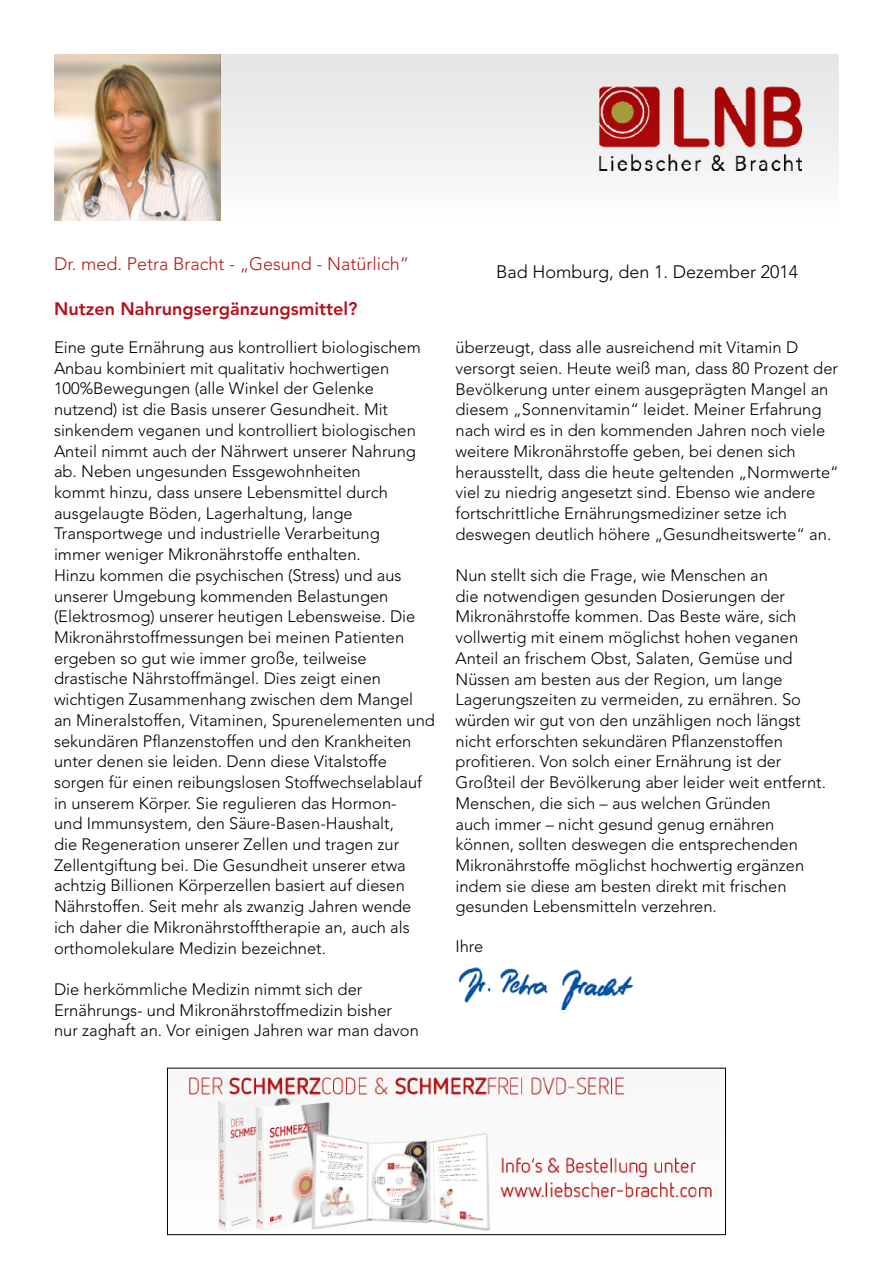
<style>
.page{position:relative;width:893px;height:1263px;background:#fff}
.page>*{position:absolute;margin:0;border:0;box-sizing:border-box;transform-origin:0 0}
.t1{font:300 18px "Avenir LT Std";color:#b71918}
.t2{font:800 18px "Avenir LT Std";color:#b6101d}
.t3{font:300 18px "Avenir LT Std";color:#000}
.t4{font:300 16.5px/20.7px "Avenir LT Std";color:#000}
</style>
<div class="page">
<img style="left:458px;top:967px;width:176px;height:42px">
<img style="left:54px;top:54px;width:166px;height:166px">
<img style="left:184px;top:1075px;width:528px;height:157px">
<div style="left:167px;top:1068px;width:559px;height:167px;border:1px solid #000"></div>
<svg style="left:220px;top:54px;width:619px;height:166px"></svg>
<p class="t1" style="left:54px;top:253px;width:357px">Dr. med. Petra Bracht - „Gesund - Natürlich“</p>
<p class="t2" style="left:54px;top:298px;width:305px">Nutzen Nahrungsergänzungsmittel?</p>
<p class="t4" style="left:54px;top:337px;width:383px">Eine gute Ernährung aus kontrolliert biologischem Anbau kombiniert mit qualitativ hochwertigen 100%Bewegungen (alle Winkel der Gelenke nutzend) ist die Basis unserer Gesundheit. Mit sinkendem veganen und kontrolliert biologischen Anteil nimmt auch der Nährwert unserer Nahrung ab. Neben ungesunden Essgewohnheiten<br>kommt hinzu, dass unsere Lebensmittel durch ausgelaugte Böden, Lagerhaltung, lange Transportwege und industrielle Verarbeitung<br>immer weniger Mikronährstoffe enthalten.<br>Hinzu kommen die psychischen (Stress) und aus unserer Umgebung kommenden Belastungen (Elektrosmog) unserer heutigen Lebensweise. Die Mikronährstoffmessungen bei meinen Patienten ergeben so gut wie immer große, teilweise drastische Nährstoffmängel. Dies zeigt einen wichtigen Zusammenhang zwischen dem Mangel an Mineralstoffen, Vitaminen, Spurenelementen und sekundären Pflanzenstoffen und den Krankheiten unter denen sie leiden. Denn diese Vitalstoffe sorgen für einen reibungslosen Stoffwechselablauf in unserem Körper. Sie regulieren das Hormon-<br>und Immunsystem, den Säure-Basen-Haushalt,<br>die Regeneration unserer Zellen und tragen zur Zellentgiftung bei. Die Gesundheit unserer etwa achtzig Billionen Körperzellen basiert auf diesen Nährstoffen. Seit mehr als zwanzig Jahren wende ich daher die Mikronährstofftherapie an, auch als orthomolekulare Medizin bezeichnet.</p>
<p class="t4" style="left:54px;top:979px;width:366px">Die herkömmliche Medizin nimmt sich der<br>Ernährungs- und Mikronährstoffmedizin bisher nur zaghaft an. Vor einigen Jahren war man davon</p>
<p class="t3" style="left:496px;top:261px;width:304px">Bad Homburg, den 1. Dezember 2014</p>
<p class="t4" style="left:455px;top:337px;width:385px">überzeugt, dass alle ausreichend mit Vitamin D versorgt seien. Heute weiß man, dass 80 Prozent der Bevölkerung unter einem ausgeprägten Mangel an diesem „Sonnenvitamin“ leidet. Meiner Erfahrung nach wird es in den kommenden Jahren noch viele weitere Mikronährstoffe geben, bei denen sich herausstellt, dass die heute geltenden „Normwerte“ viel zu niedrig angesetzt sind. Ebenso wie andere fortschrittliche Ernährungsmediziner setze ich deswegen deutlich höhere „Gesundheitswerte“ an.</p>
<p class="t4" style="left:455px;top:565px;width:372px">Nun stellt sich die Frage, wie Menschen an<br>die notwendigen gesunden Dosierungen der Mikronährstoffe kommen. Das Beste wäre, sich vollwertig mit einem möglichst hohen veganen Anteil an frischem Obst, Salaten, Gemüse und Nüssen am besten aus der Region, um lange Lagerungszeiten zu vermeiden, zu ernähren. So würden wir gut von den unzähligen noch längst nicht erforschten sekundären Pflanzenstoffen profitieren. Von solch einer Ernährung ist der Großteil der Bevölkerung aber leider weit entfernt.<br>Menschen, die sich – aus welchen Gründen<br>auch immer – nicht gesund genug ernähren können, sollten deswegen die entsprechenden Mikronährstoffe möglichst hochwertig ergänzen indem sie diese am besten direkt mit frischen gesunden Lebensmitteln verzehren.</p>
<p class="t4" style="left:455px;top:936px;width:29px">Ihre</p>
</div>
